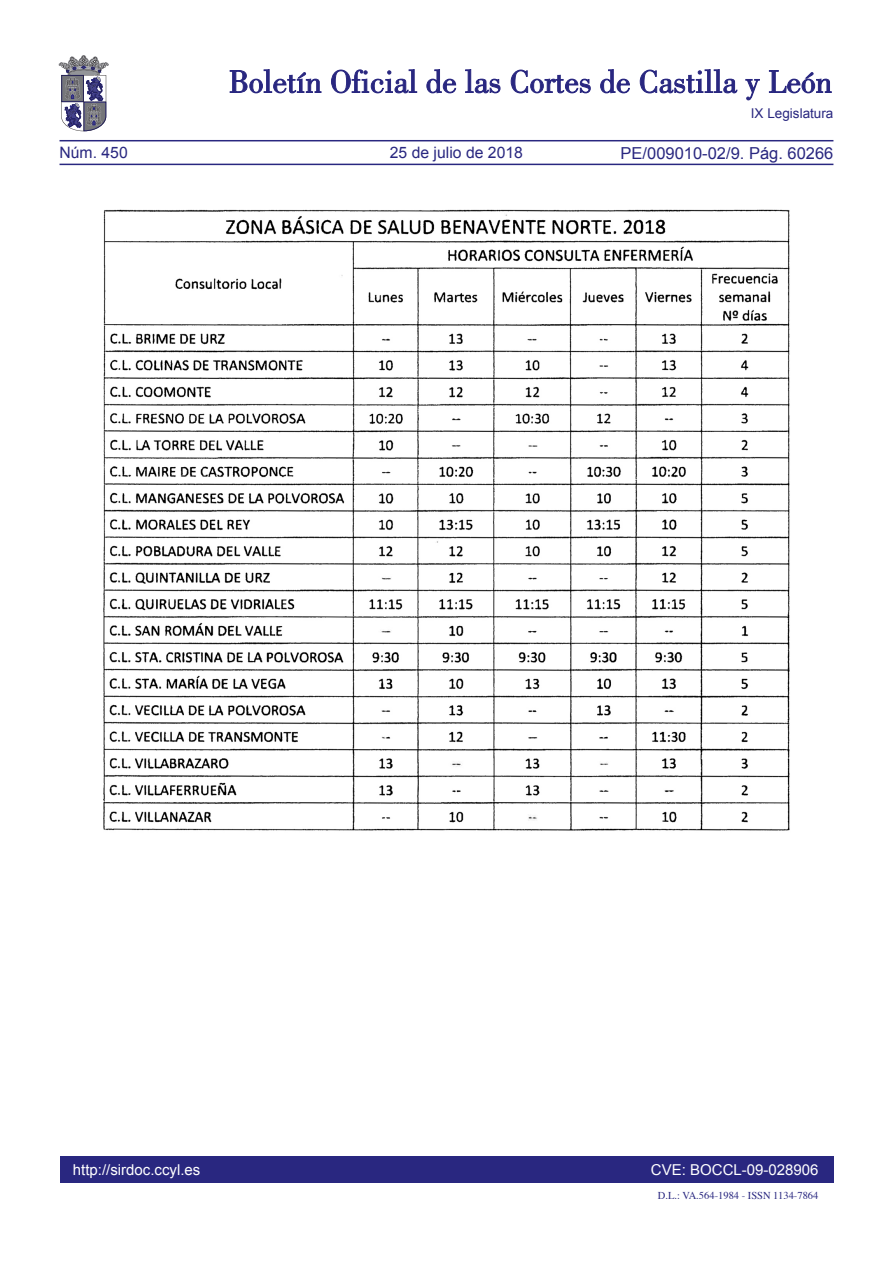
<style>
.page{position:relative;width:893px;height:1263px;background:#fff}
.page>*{position:absolute;margin:0;border:0;box-sizing:border-box;transform-origin:0 0}
.t1{font:16.5px "Arial";color:#292780}
.t2{font:15.75px "Arial";color:#292780}
.t3{font:15px "Arial";color:#fff}
.t4{font:13.5px "Arial";color:#292780}
.t5{font:10.5px "Times";color:#292780}
</style>
<div class="page">
<div style="left:60px;top:1157px;width:773px;height:26px;background:#292780"></div>
<hr style="left:60px;top:164px;width:773px;height:1px;background:#292780">
<hr style="left:60px;top:140px;width:773px;height:1px;background:#292780">
<svg style="left:230px;top:69px;width:91px;height:24px"></svg>
<svg style="left:331px;top:69px;width:86px;height:24px"></svg>
<svg style="left:426px;top:69px;width:30px;height:24px"></svg>
<svg style="left:465px;top:69px;width:35px;height:24px"></svg>
<svg style="left:511px;top:70px;width:80px;height:23px"></svg>
<svg style="left:600px;top:69px;width:30px;height:24px"></svg>
<svg style="left:640px;top:69px;width:97px;height:24px"></svg>
<svg style="left:745px;top:79px;width:15px;height:21px"></svg>
<svg style="left:769px;top:70px;width:62px;height:23px"></svg>
<svg style="left:59px;top:55px;width:49px;height:76px"></svg>
<img style="left:103px;top:209px;width:687px;height:622px">
<p class="t2" style="left:60px;top:142px;width:70px">Núm. 450</p>
<p class="t2" style="left:390px;top:142px;width:135px">25 de julio de 2018</p>
<p class="t4" style="left:751px;top:105px;width:84px">IX Legislatura</p>
<p class="t1" style="left:621px;top:142px;width:214px">PE/009010-02/9. Pág. 60266</p>
<p class="t3" style="left:73px;top:1159px;width:129px">http://sirdoc.ccyl.es</p>
<p class="t3" style="left:651px;top:1159px;width:169px">CVE: BOCCL-09-028906</p>
<p class="t5" style="left:658px;top:1185px;width:162px">D.L.: VA.564-1984 - ISSN 1134-7864</p>
</div>
